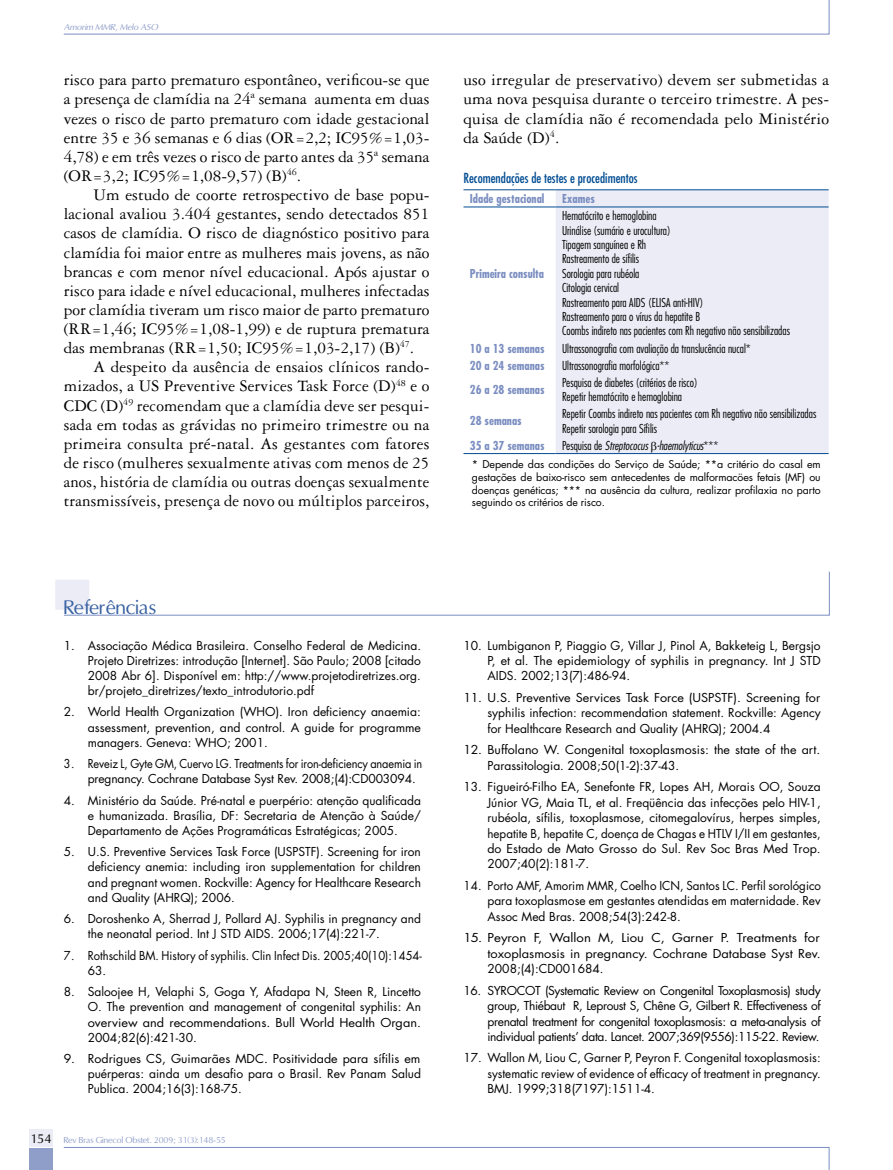
<style>
.page{position:relative;width:893px;height:1170px;background:#fff}
.page>*{position:absolute;margin:0;border:0;box-sizing:border-box;transform-origin:0 0}
.t1{font:18.75px "Omni";color:#3861a1}
.t2{font:17.25px/19.2px "Garamond Three";color:#000;text-align:justify}
.t3{font:condensed 13.5px "Futura";color:#004c93}
.t4{font:12px/15.1px "Futura";color:#000;text-align:justify}
.t5{font:300 condensed 12px/14.4px "Futura";color:#000}
.t6{font:12px/15.1px "Futura";color:#000;text-align:justify;scale:1.04 1}
.t7{font:12px/15.5px "Futura";color:#000;text-align:justify;scale:1.05 1}
.t8{font:12px/15.5px "Futura";color:#000;text-align:justify;scale:.96 1}
.t9{font:12px/15.1px "Futura";color:#000;scale:.91 1}
.t10{font:12px/15.5px "Futura";color:#000;text-align:justify;scale:1.1 1}
.t11{font:700 condensed 12px "Futura";color:#7b8ec1}
.t12{font:12px/15.1px "Futura";color:#000;scale:.93 1}
.t13{font:italic 300 condensed 12px "Futura";color:#000}
.t14{font:10.5px/12.6px "Futura";letter-spacing:-.01em;color:#000;text-align:justify}
.t15{font:8.25px "Omni";color:#91a0cc}
.t16{font:italic 8.25px "Omni";color:#91a0cc}
.s1{font-style:normal}
.s2{font-size:12px;color:#000}
</style>
<div class="page">
<div style="left:29px;top:1148px;width:23px;height:21px;background:#8f9ec9"></div>
<div style="left:29px;top:1129px;width:23px;height:17px;background:#ebecf5"></div>
<svg style="left:63px;top:1147px;width:767px;height:22px"></svg>
<svg style="left:63px;top:0;width:767px;height:35px"></svg>
<div style="left:55px;top:579px;width:34px;height:30px;background:#ebecf5"></div>
<svg style="left:63px;top:571px;width:767px;height:45px"></svg>
<div style="left:556px;top:190px;width:273px;height:263px;background:#ebecf5"></div>
<hr style="left:463px;top:189px;width:93px;height:1px;background:#004c93">
<hr style="left:556px;top:189px;width:273px;height:1px;background:#004c93">
<hr style="left:463px;top:206px;width:93px;height:1px;background:#004c93">
<hr style="left:556px;top:206px;width:273px;height:1px;background:#004c93">
<hr style="left:463px;top:453px;width:93px;height:1px;background:#004c93">
<hr style="left:556px;top:453px;width:273px;height:1px;background:#004c93">
<svg style="left:651px;top:441px;width:6px;height:11px"></svg>
<p class="t16" style="left:64px;top:22px;width:96px">Amorim MMR, Melo ASO</p>
<p class="t2" style="left:64px;top:71px;width:367px">risco para parto prematuro espontâneo, verificou-se que a presença de clamídia na 24ª semana aumenta em duas vezes o risco de parto prematuro com idade gestacional entre 35 e 36 semanas e 6 dias (OR=2,2; IC95%=1,03- 4,78) e em três vezes o risco de parto antes da 35ª semana (OR=3,2; IC95%=1,08-9,57) (B)<sup>46</sup>.</p>
<h2 class="t2" style="left:94px;top:185px;width:337px">Um estudo de coorte retrospectivo de base popu-</h2>
<h2 class="t2" style="left:64px;top:204px;width:367px">lacional avaliou 3.404 gestantes, sendo detectados 851</h2>
<h2 class="t2" style="left:64px;top:224px;width:367px">casos de clamídia. O risco de diagnóstico positivo para</h2>
<h2 class="t2" style="left:64px;top:243px;width:367px">clamídia foi maior entre as mulheres mais jovens, as não</h2>
<h2 class="t2" style="left:64px;top:262px;width:367px">brancas e com menor nível educacional. Após ajustar o</h2>
<h2 class="t2" style="left:64px;top:281px;width:367px">risco para idade e nível educacional, mulheres infectadas</h2>
<h2 class="t2" style="left:64px;top:300px;width:367px">por clamídia tiveram um risco maior de parto prematuro</h2>
<h2 class="t2" style="left:64px;top:319px;width:367px">(RR=1,46; IC95%=1,08-1,99) e de ruptura prematura</h2>
<h2 class="t2" style="left:64px;top:338px;width:352px">das membranas (RR=1,50; IC95%=1,03-2,17) (B)<sup>47</sup>.</h2>
<h2 class="t2" style="left:94px;top:357px;width:337px">A despeito da ausência de ensaios clínicos rando-</h2>
<h2 class="t2" style="left:64px;top:377px;width:367px">mizados, a US Preventive Services Task Force (D)<sup>48</sup> e o</h2>
<h2 class="t2" style="left:64px;top:396px;width:367px">CDC (D)<sup>49</sup> recomendam que a clamídia deve ser pesqui-</h2>
<h2 class="t2" style="left:64px;top:415px;width:367px">sada em todas as grávidas no primeiro trimestre ou na</h2>
<h2 class="t2" style="left:64px;top:434px;width:367px">primeira consulta pré-natal. As gestantes com fatores</h2>
<h2 class="t2" style="left:64px;top:453px;width:367px">de risco (mulheres sexualmente ativas com menos de 25</h2>
<h2 class="t2" style="left:64px;top:472px;width:367px">anos, história de clamídia ou outras doenças sexualmente</h2>
<h2 class="t2" style="left:64px;top:491px;width:367px">transmissíveis, presença de novo ou múltiplos parceiros,</h2>
<h2 class="t2" style="left:463px;top:71px;width:367px">uso irregular de preservativo) devem ser submetidas a uma nova pesquisa durante o terceiro trimestre. A pes&shy;quisa de clamídia não é recomendada pelo Ministério da Saúde (D)<sup>4</sup>.</h2>
<p class="t3" style="left:463px;top:170px;width:176px">Recomendações de testes e procedimentos</p>
<p class="t11" style="left:470px;top:191px;width:76px">Idade gestacional</p>
<p class="t11" style="left:562px;top:191px;width:34px">Exames</p>
<p class="t11" style="left:470px;top:266px;width:76px">Primeira consulta</p>
<p class="t5" style="left:562px;top:208px;width:229px">Hematócrito e hemoglobina<br>Urinálise (sumário e urocultura)<br>Tipagem sanguínea e Rh<br>Rastreamento de sífilis<br>Sorologia para rubéola<br>Citologia cervical<br>Rastreamento para AIDS (ELISA anti-HIV)<br>Rastreamento para o vírus da hepatite B<br>Coombs indireto nas pacientes com Rh negativo não sensibilizadas</p>
<p class="t11" style="left:470px;top:340px;width:76px">10 a 13 semanas</p>
<p class="t5" style="left:562px;top:341px;width:190px">Ultrassonografia com avaliação da translucência nucal*</p>
<p class="t11" style="left:470px;top:358px;width:76px">20 a 24 semanas</p>
<p class="t5" style="left:562px;top:358px;width:109px">Ultrassonografia morfológica**</p>
<p class="t11" style="left:470px;top:382px;width:76px">26 a 28 semanas</p>
<p class="t5" style="left:562px;top:375px;width:137px">Pesquisa de diabetes (critérios de risco)<br>Repetir hematócrito e hemoglobina</p>
<p class="t11" style="left:470px;top:413px;width:53px">28 semanas</p>
<p class="t5" style="left:562px;top:406px;width:256px">Repetir Coombs indireto nas pacientes com Rh negativo não sensibilizadas<br>Repetir sorologia para Sífilis</p>
<p class="t11" style="left:470px;top:438px;width:76px">35 a 37 semanas</p>
<p class="t13" style="left:562px;top:438px;width:158px"><span class="s1">Pesquisa de</span> Streptococus -haemolyticus<span class="s1">***</span></p>
<p class="t14" style="left:472px;top:458px;width:350px">* Depende das condições do Serviço de Saúde; **a critério do casal em gestações de baixo-risco sem antecedentes de malformacöes fetais (MF) ou doenças genéticas; *** na ausência da cultura, realizar profilaxia no parto seguindo os critérios de risco.</p>
<h1 class="t1" style="left:64px;top:595px;width:94px">Referências</h1>
<p class="t4" style="left:88px;top:637px;width:335px;text-indent:-24px">1. Associação Médica Brasileira. Conselho Federal de Medicina.<br>Projeto Diretrizes: introdução [Internet]. São Paulo; 2008 [citado 2008 Abr 6]. Disponível em: http://www.projetodiretrizes.org. br/projeto_diretrizes/texto_introdutorio.pdf</p>
<p class="t4" style="left:88px;top:704px;width:335px;text-indent:-24px">2. World Health Organization (WHO). Iron deficiency anaemia: assessment, prevention, and control. A guide for programme managers. Geneva: WHO; 2001.</p>
<p class="t9" style="left:88px;top:756px;width:369px;text-indent:-24px">3. Reveiz L, Gyte GM, Cuervo LG. Treatments for iron-deficiency anaemia in pregnancy. Cochrane Database Syst Rev. 2008;(4):CD003094.</p>
<p class="t4" style="left:88px;top:792px;width:335px;text-indent:-24px">4. Ministério da Saúde. Pré-natal e puerpério: atenção qualificada e humanizada. Brasília, DF: Secretaria de Atenção à Saúde/ Departamento de Ações Programáticas Estratégicas; 2005.</p>
<p class="t4" style="left:88px;top:844px;width:335px;text-indent:-24px">5. U.S. Preventive Services Task Force (USPSTF). Screening for iron deficiency anemia: including iron supplementation for children and pregnant women. Rockville: Agency for Healthcare Research and Quality (AHRQ); 2006.</p>
<p class="t4" style="left:88px;top:911px;width:335px;text-indent:-24px">6. Doroshenko A, Sherrad J, Pollard AJ. Syphilis in pregnancy and the neonatal period. Int J STD AIDS. 2006;17(4):221-7.</p>
<p class="t12" style="left:88px;top:947px;width:361px;text-indent:-24px">7. Rothschild BM. History of syphilis. Clin Infect Dis. 2005;40(10):1454-<br>63.</p>
<p class="t4" style="left:88px;top:984px;width:335px;text-indent:-24px">8. Saloojee H, Velaphi S, Goga Y, Afadapa N, Steen R, Lincetto O. The prevention and management of congenital syphilis: An overview and recommendations. Bull World Health Organ.<br>2004;82(6):421-30.</p>
<p class="t6" style="left:88px;top:1050px;width:322px;text-indent:-24px">9. Rodrigues CS, Guimarães MDC. Positividade para sífilis em puérperas: ainda um desafio para o Brasil. Rev Panam Salud Publica. 2004;16(3):168-75.</p>
<p class="t15" style="left:30px;top:1135px;width:197px"><span class="s2">154</span> Rev Bras Ginecol Obstet. 2009; 31(3):148-55</p>
<p class="t4" style="left:487px;top:637px;width:335px;text-indent:-24px">10. Lumbiganon P, Piaggio G, Villar J, Pinol A, Bakketeig L, Bergsjo P, et al. The epidemiology of syphilis in pregnancy. Int J STD AIDS. 2002;13(7):486-94.</p>
<p class="t7" style="left:487px;top:689px;width:319px;text-indent:-24px">11. U.S. Preventive Services Task Force (USPSTF). Screening for syphilis infection: recommendation statement. Rockville: Agency for Healthcare Research and Quality (AHRQ); 2004.4</p>
<p class="t6" style="left:487px;top:742px;width:321px;text-indent:-24px">12. Buffolano W. Congenital toxoplasmosis: the state of the art.<br>Parassitologia. 2008;50(1-2):37-43.</p>
<p class="t4" style="left:487px;top:779px;width:335px;text-indent:-24px">13. Figueiró-Filho EA, Senefonte FR, Lopes AH, Morais OO, Souza Júnior VG, Maia TL, et al. Freqüência das infecções pelo HIV-1, rubéola, sífilis, toxoplasmose, citomegalovírus, herpes simples, hepatite B, hepatite C, doença de Chagas e HTLV I/II em gestantes, do Estado de Mato Grosso do Sul. Rev Soc Bras Med Trop.<br>2007;40(2):181-7.</p>
<p class="t8" style="left:487px;top:877px;width:349px;text-indent:-24px">14. Porto AMF, Amorim MMR, Coelho ICN, Santos LC. Perfil sorológico para toxoplasmose em gestantes atendidas em maternidade. Rev Assoc Med Bras. 2008;54(3):242-8.</p>
<p class="t10" style="left:487px;top:930px;width:304px;text-indent:-24px">15. Peyron F, Wallon M, Liou C, Garner P. Treatments for toxoplasmosis in pregnancy. Cochrane Database Syst Rev.<br>2008;(4):CD001684.</p>
<p class="t4" style="left:487px;top:982px;width:335px;text-indent:-24px">16. SYROCOT (Systematic Review on Congenital Toxoplasmosis) study group, Thiébaut R, Leproust S, Chêne G, Gilbert R. Effectiveness of prenatal treatment for congenital toxoplasmosis: a meta-analysis of individual patients’ data. Lancet. 2007;369(9556):115-22. Review.</p>
<p class="t4" style="left:487px;top:1050px;width:335px;text-indent:-24px">17. Wallon M, Liou C, Garner P, Peyron F. Congenital toxoplasmosis: systematic review of evidence of efficacy of treatment in pregnancy.<br>BMJ. 1999;318(7197):1511-4.</p>
</div>
